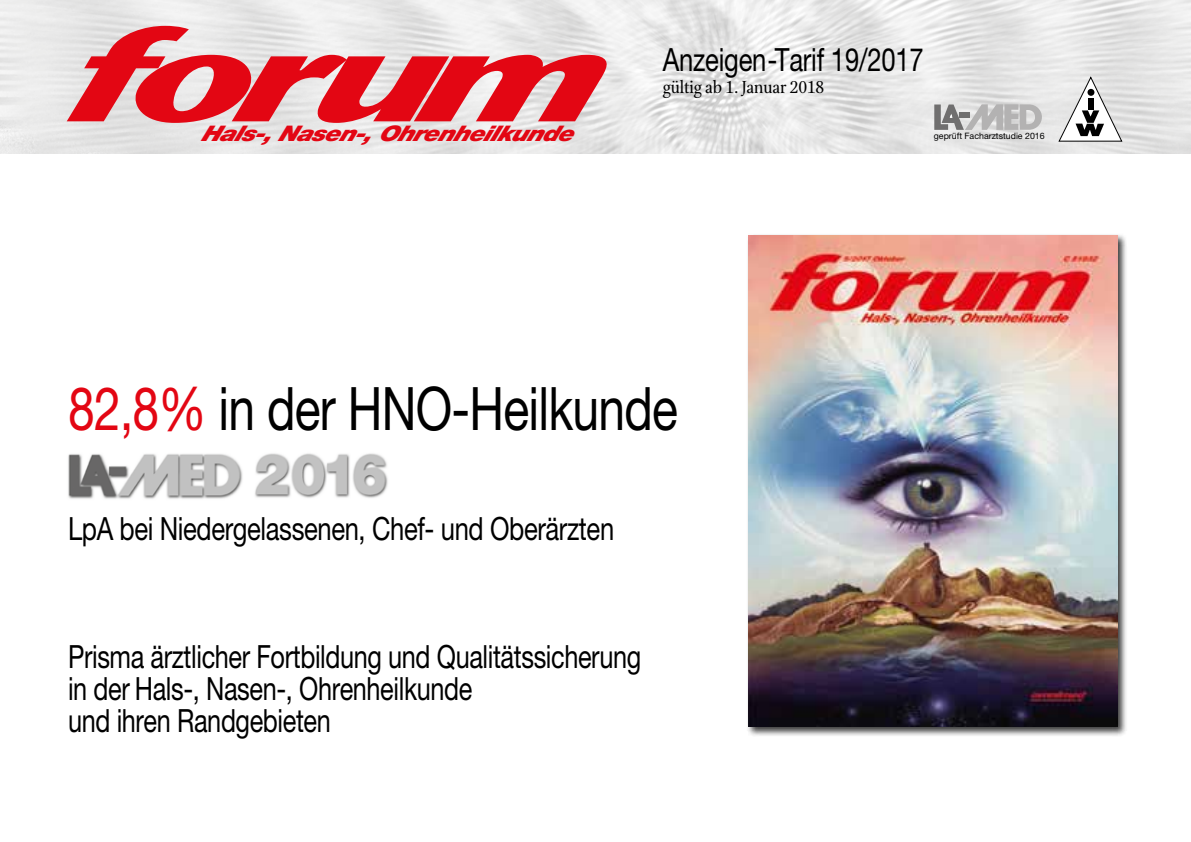
<style>
.page{position:relative;width:1191px;height:842px;background:#fff}
.page>*{position:absolute;margin:0;border:0;box-sizing:border-box;transform-origin:0 0}
.t1{font:60px "Helvetica Neue LT Std";letter-spacing:-.015em;color:#000;scale:.8 1}
.t2{font:32px/32px "Helvetica Neue LT Std";letter-spacing:-.015em;color:#000;scale:.79 1}
.t3{font:32px "Helvetica Neue LT Std";letter-spacing:-.015em;color:#000;scale:.8 1}
.t4{font:italic 900 21.6px "Helvetica Neue";color:#e30613;scale:1.17 1}
.t5{font:19px "Stone Print";letter-spacing:-.01em;color:#000}
.t6{font:8.8px "Helvetica Neue";color:#000}
.s1{color:#e30613}
</style>
<div class="page">
<img style="left:68px;top:453px;width:320px;height:46px">
<img style="left:0;top:0;width:1191px;height:153px">
<svg style="left:67px;top:26px;width:539px;height:97px;background:#e47a80"></svg>
<svg style="left:934px;top:104px;width:108px;height:26px;background:#b7b6b6"></svg>
<svg style="left:1058px;top:76px;width:64px;height:66px"></svg>
<div style="left:746px;top:233px;width:381px;height:504px;background:#000;opacity:.75"></div>
<img style="left:748px;top:235px;width:369px;height:492px">
<p class="t3" style="left:663px;top:41px;width:328px">Anzeigen-Tarif 19/2017</p>
<p class="t5" style="left:663px;top:76px;width:163px">gültig ab 1. Januar 2018</p>
<p class="t4" style="left:201px;top:120px;width:327px">Hals-, Nasen-, Ohrenheilkunde</p>
<p class="t6" style="left:934px;top:129px;width:112px">geprüft Facharztstudie 2016</p>
<h1 class="t1" style="left:68px;top:372px;width:764px"><span class="s1">82,8%</span> in der HNO-Heilkunde</h1>
<p class="t3" style="left:68px;top:509px;width:684px">LpA bei Niedergelassenen, Chef- und Oberärzten</p>
<p class="t2" style="left:68px;top:641px;width:727px">Prisma ärztlicher Fortbildung und Qualitätssicherung in der Hals-, Nasen-, Ohrenheilkunde<br>und ihren Randgebieten</p>
</div>
